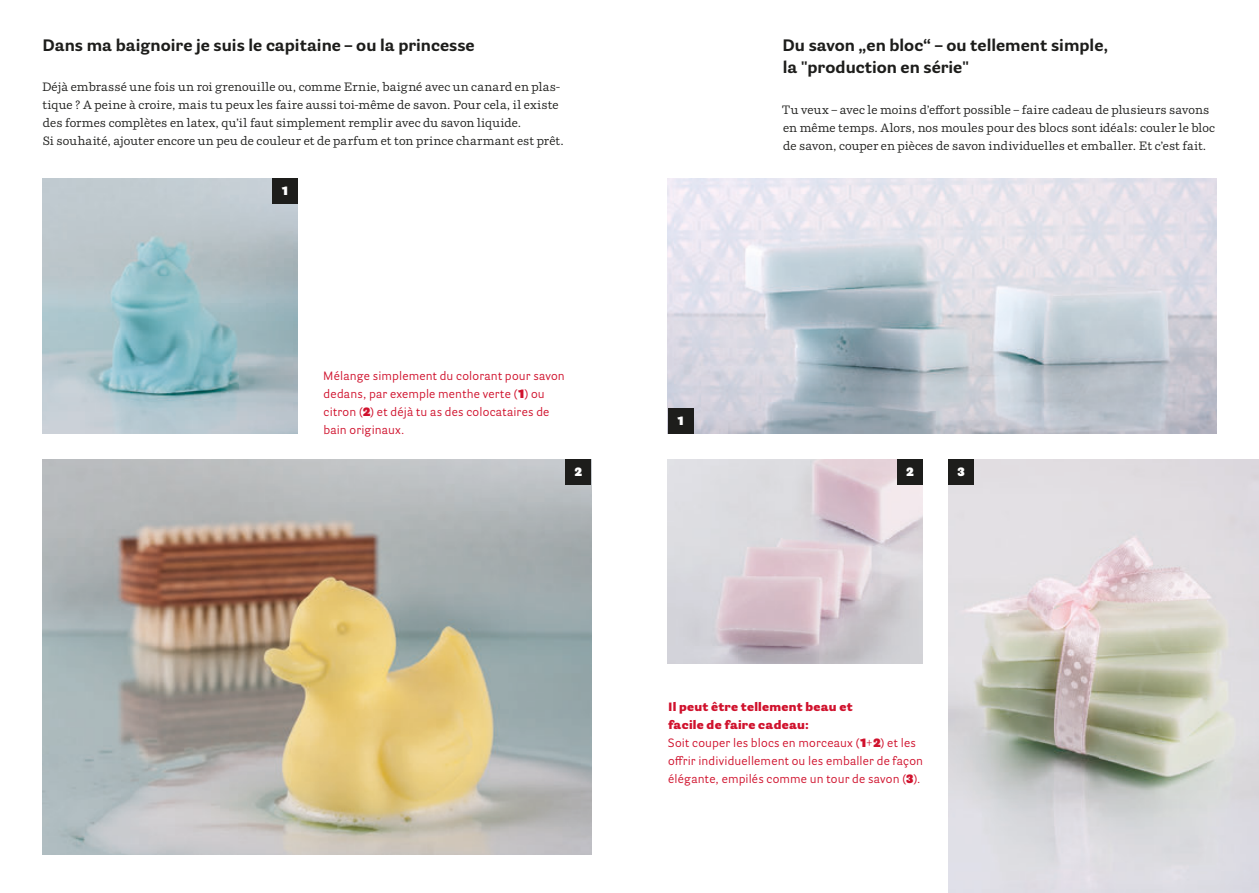
<style>
.page{position:relative;width:1259px;height:893px;background:#fff}
.page>*{position:absolute;margin:0;border:0;box-sizing:border-box;transform-origin:0 0}
.t1{font:700 16.5px/22.5px "Parry Grotesque Pro";color:#1d1d1b}
.t2{font:12px/18px "Parry Pro";letter-spacing:.01em;color:#1d1d1b}
.t3{font:12px/18px "Parry Grotesque Pro";letter-spacing:.015em;color:#d0122d}
.t4{font:900 12px "Parry Grotesque Pro";color:#fff}
.s1{font-weight:900}
</style>
<div class="page">
<img style="left:43px;top:179px;width:255px;height:255px">
<img style="left:43px;top:459px;width:548px;height:396px">
<img style="left:948px;top:459px;width:311px;height:434px">
<img style="left:668px;top:179px;width:548px;height:255px">
<img style="left:668px;top:459px;width:255px;height:204px">
<div style="left:272px;top:179px;width:26px;height:25px;background:#1d1d1b"></div>
<div style="left:566px;top:459px;width:25px;height:26px;background:#1d1d1b"></div>
<div style="left:668px;top:408px;width:25px;height:26px;background:#1d1d1b"></div>
<div style="left:897px;top:459px;width:26px;height:26px;background:#1d1d1b"></div>
<div style="left:948px;top:459px;width:26px;height:26px;background:#1d1d1b"></div>
<h1 class="t1" style="left:42px;top:34px;width:434px">Dans ma baignoire je suis le capitaine – ou la princesse</h1>
<p class="t2" style="left:42px;top:78px;width:523px">Déjà embrassé une fois un roi grenouille ou, comme Ernie, baigné avec un canard en plas&shy;tique ? A peine à croire, mais tu peux les faire aussi toi-même de savon. Pour cela, il existe des formes complètes en latex, qu’il faut simplement remplir avec du savon liquide.<br>Si souhaité, ajouter encore un peu de couleur et de parfum et ton prince charmant est prêt.</p>
<p class="t4" style="left:282px;top:182px;width:8px">1</p>
<p class="t3" style="left:323px;top:366px;width:243px">Mélange simplement du colorant pour savon dedans, par exemple menthe verte (<span class="s1">1</span>) ou citron (<span class="s1">2</span>) et déjà tu as des colocataires de bain originaux.</p>
<p class="t4" style="left:575px;top:463px;width:9px">2</p>
<p class="t4" style="left:677px;top:412px;width:8px">1</p>
<h1 class="t1" style="left:782px;top:34px;width:327px">Du savon „en bloc“ – ou tellement simple, la "production en série"</h1>
<p class="t2" style="left:782px;top:101px;width:434px">Tu veux – avec le moins d’effort possible – faire cadeau de plusieurs savons en même temps. Alors, nos moules pour des blocs sont idéals: couler le bloc de savon, couper en pièces de savon individuelles et emballer. Et c’est fait.</p>
<p class="t4" style="left:906px;top:463px;width:9px">2</p>
<p class="t4" style="left:957px;top:463px;width:9px">3</p>
<p class="t3" style="left:668px;top:697px;width:257px"><span class="s1">Il peut être tellement beau et<br>facile de faire cadeau:<br></span>Soit couper les blocs en morceaux (<span class="s1">1</span>+<span class="s1">2</span>) et les offrir individuellement ou les emballer de façon élégante, empilés comme un tour de savon (<span class="s1">3</span>).</p>
</div>
